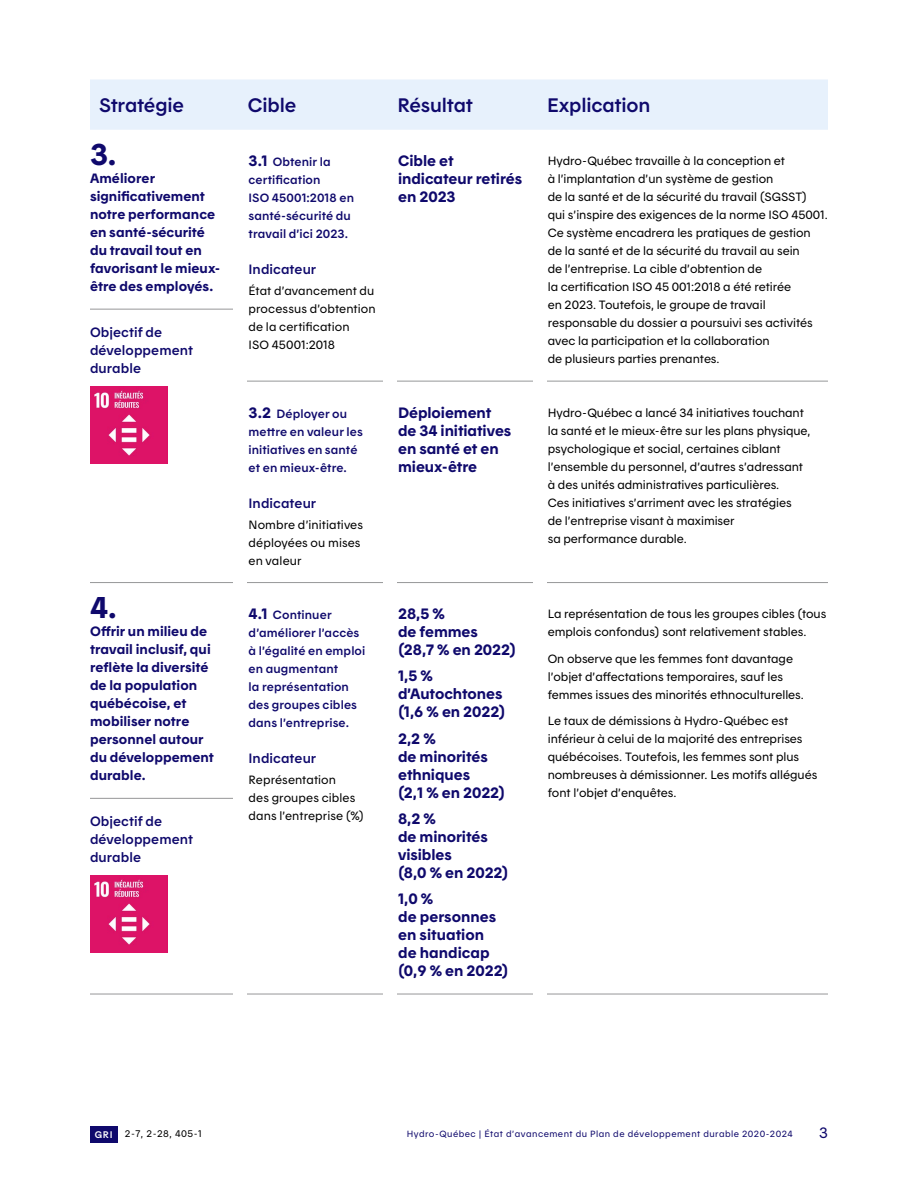
<style>
.page{position:relative;width:918px;height:1188px;background:#fff}
.page>*{position:absolute;margin:0;border:0;box-sizing:border-box;transform-origin:0 0}
.t1{font:30px "Hydro Quebec Gras";color:#0f096c}
.t2{font:19.5px "Hydro Quebec Demi";letter-spacing:-.01em;color:#0f096c}
.t3{font:15px/18px "Hydro Quebec Gras";letter-spacing:-.005em;color:#0f096c}
.t4{font:15px "Hydro Quebec Normal";color:#0f096c}
.t5{font:13.5px/18px "Hydro Quebec Gras";letter-spacing:.005em;color:#0f096c}
.t6{font:13.5px/18px "Hydro Quebec Demi";letter-spacing:.005em;color:#0f096c}
.t7{font:12px/18px "Hydro Quebec Normal";letter-spacing:-.005em;color:#000}
.t8{font:12px/18px "Hydro Quebec Demi";letter-spacing:.01em;color:#0f096c}
.t9{font:9.6px "Hydro Quebec Normal";color:#000}
.t10{font:9.6px "Hydro Quebec Demi";color:#fff}
.t11{font:9px "Hydro Quebec Normal";letter-spacing:.05em;color:#0f096c}
.s1{font-family:"Hydro Quebec Gras";font-size:15px}
</style>
<div class="page">
<div style="left:90px;top:80px;width:738px;height:50px;background:#e7f1fc"></div>
<hr style="left:240px;top:381px;width:149px;height:1px;background:#969798">
<hr style="left:389px;top:381px;width:150px;height:1px;background:#969798">
<hr style="left:539px;top:381px;width:289px;height:1px;background:#969798">
<hr style="left:90px;top:582px;width:150px;height:1px;background:#969798">
<hr style="left:90px;top:994px;width:150px;height:1px;background:#969798">
<hr style="left:240px;top:582px;width:149px;height:1px;background:#969798">
<hr style="left:389px;top:582px;width:150px;height:1px;background:#969798">
<hr style="left:539px;top:582px;width:289px;height:1px;background:#969798">
<hr style="left:240px;top:994px;width:149px;height:1px;background:#969798">
<hr style="left:389px;top:994px;width:150px;height:1px;background:#969798">
<hr style="left:539px;top:994px;width:289px;height:1px;background:#969798">
<hr style="left:90px;top:309px;width:150px;height:1px;background:#969798">
<img style="left:90px;top:386px;width:77px;height:77px">
<hr style="left:90px;top:798px;width:150px;height:1px;background:#969798">
<img style="left:90px;top:875px;width:77px;height:77px">
<div style="left:383px;top:145px;width:14px;height:908px;background:#fff"></div>
<div style="left:233px;top:137px;width:13px;height:909px;background:#fff"></div>
<div style="left:533px;top:145px;width:13px;height:908px;background:#fff"></div>
<div style="left:90px;top:1126px;width:27px;height:16px;background:#0f096c"></div>
<p class="t2" style="left:99px;top:93px;width:87px">Stratégie</p>
<p class="t2" style="left:248px;top:93px;width:50px">Cible</p>
<p class="t2" style="left:398px;top:93px;width:77px">Résultat</p>
<p class="t2" style="left:547px;top:93px;width:105px">Explication</p>
<p class="t1" style="left:90px;top:136px;width:28px">3.</p>
<p class="t5" style="left:90px;top:169px;width:132px">Améliorer significativement notre performance en santé-sécurité du travail tout en favorisant le mieux&shy;être des employés.</p>
<p class="t6" style="left:90px;top:323px;width:104px">Objectif de développement durable</p>
<p class="t3" style="left:398px;top:151px;width:126px">Cible et indicateur retirés en 2023</p>
<p class="t7" style="left:548px;top:152px;width:282px">Hydro‑Québec travaille à la conception et<br>à l’implantation d’un système de gestion<br>de la santé et de la sécurité du travail (SGSST)<br>qui s’inspire des exigences de la norme ISO 45001.<br>Ce système encadrera les pratiques de gestion de la santé et de la sécurité du travail au sein<br>de l’entreprise. La cible d’obtention de<br>la certification ISO 45 001:2018 a été retirée<br>en 2023. Toutefois, le groupe de travail responsable du dossier a poursuivi ses activités avec la participation et la collaboration<br>de plusieurs parties prenantes.</p>
<p class="t8" style="left:249px;top:152px;width:107px"><span class="s1">3.1</span> Obtenir la certification<br>ISO 45001:2018 en santé-sécurité du travail d’ici 2023.</p>
<p class="t6" style="left:249px;top:260px;width:69px">Indicateur</p>
<p class="t7" style="left:249px;top:281px;width:129px">État d’avancement du processus d’obtention de la certification<br>ISO 45001:2018</p>
<p class="t1" style="left:90px;top:589px;width:28px">4.</p>
<p class="t5" style="left:90px;top:622px;width:125px">Offrir un milieu de travail inclusif, qui reflète la diversité de la population québécoise, et mobiliser notre personnel autour du développement durable.</p>
<p class="t6" style="left:90px;top:812px;width:104px">Objectif de développement durable</p>
<p class="t8" style="left:249px;top:404px;width:116px"><span class="s1">3.2</span> Déployer ou mettre en valeur les initiatives en santé et en mieux-être.</p>
<p class="t6" style="left:249px;top:493px;width:69px">Indicateur</p>
<p class="t7" style="left:249px;top:515px;width:116px">Nombre d’initiatives déployées ou mises en valeur</p>
<p class="t8" style="left:249px;top:605px;width:118px"><span class="s1">4.1</span> Continuer d’améliorer l’accès à l’égalité en emploi en augmentant<br>la représentation des groupes cibles dans l’entreprise.</p>
<p class="t6" style="left:249px;top:749px;width:69px">Indicateur</p>
<p class="t7" style="left:249px;top:771px;width:117px">Représentation<br>des groupes cibles dans l’entreprise (%)</p>
<p class="t3" style="left:398px;top:403px;width:115px">Déploiement de 34 initiatives en santé et en mieux-être</p>
<p class="t7" style="left:548px;top:403px;width:264px">Hydro‑Québec a lancé 34 initiatives touchant la santé et le mieux- être sur les plans physique, psychologique et social, certaines ciblant l’ensemble du personnel, d’autres s’adressant à des unités administratives particulières.<br>Ces initiatives s’arriment avec les stratégies<br>de l’entreprise visant à maximiser<br>sa performance durable.</p>
<p class="t3" style="left:398px;top:604px;width:119px">28,5 %<br>de femmes (28,7 % en 2022)</p>
<p class="t3" style="left:398px;top:667px;width:109px">1,5 % d’Autochtones (1,6 % en 2022)</p>
<p class="t3" style="left:398px;top:729px;width:108px">2,2 %<br>de minorités ethniques<br>(2,1 % en 2022)</p>
<p class="t3" style="left:398px;top:809px;width:112px">8,2 %<br>de minorités visibles<br>(8,0 % en 2022)</p>
<p class="t3" style="left:398px;top:889px;width:112px">1,0 %<br>de personnes en situation<br>de handicap (0,9 % en 2022)</p>
<p class="t7" style="left:548px;top:605px;width:280px">La représentation de tous les groupes cibles (tous emplois confondus) sont relativement stables.</p>
<p class="t7" style="left:548px;top:649px;width:258px">On observe que les femmes font davantage l’objet d’affectations temporaires, sauf les femmes issues des minorités ethnoculturelles.</p>
<p class="t7" style="left:548px;top:711px;width:271px">Le taux de démissions à Hydro‑Québec est inférieur à celui de la majorité des entreprises québécoises. Toutefois, les femmes sont plus nombreuses à démissionner. Les motifs allégués font l’objet d’enquêtes.</p>
<p class="t10" style="left:95px;top:1128px;width:19px">GRI</p>
<p class="t9" style="left:125px;top:1128px;width:79px">2-7, 2-28, 405-1</p>
<p class="t11" style="left:407px;top:1129px;width:387px">Hydro-Québec | État d’avancement du Plan de développement durable 2020-2024</p>
<p class="t4" style="left:819px;top:1123px;width:10px">3</p>
</div>
